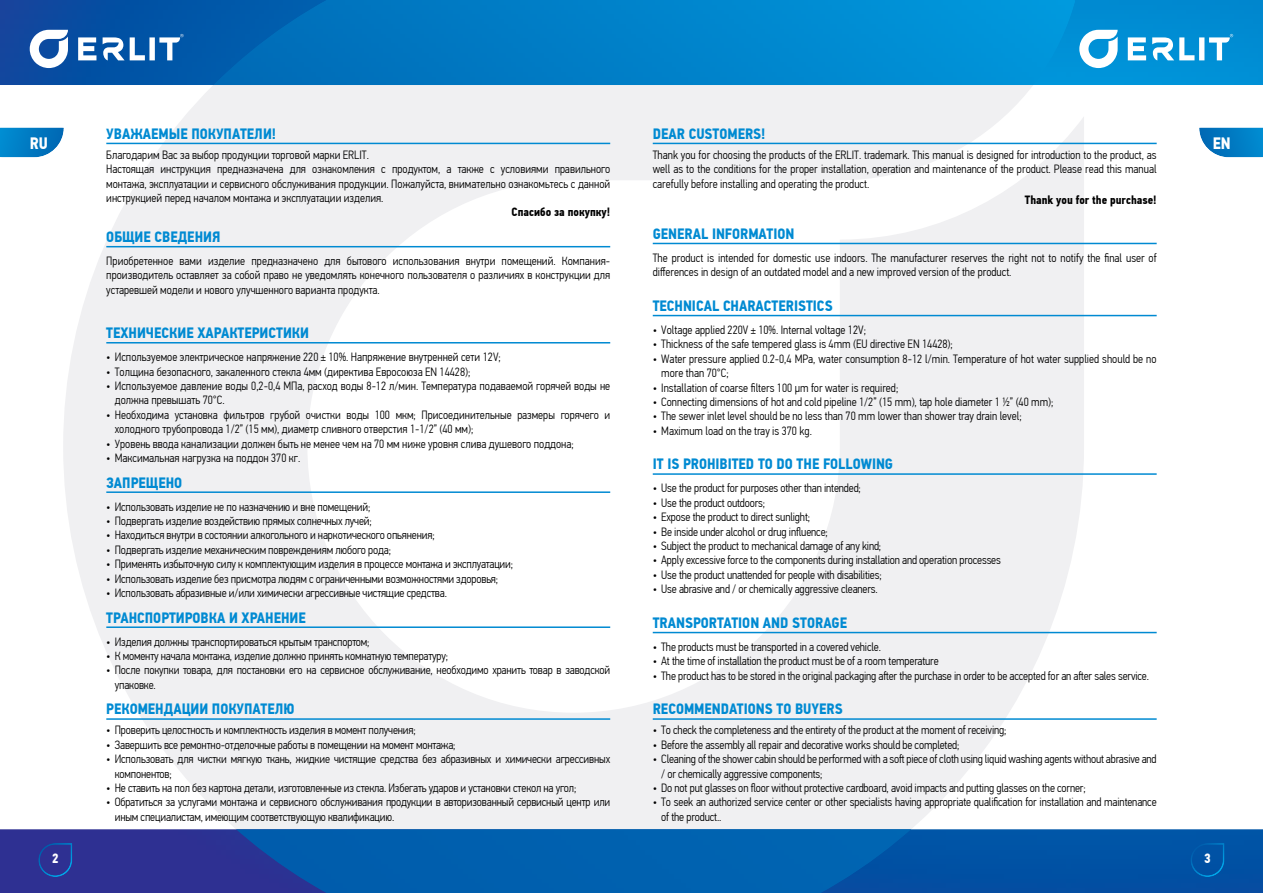
<style>
.page{position:relative;width:1263px;height:893px;background:#fff}
.page>*{position:absolute;margin:0;border:0;box-sizing:border-box;transform-origin:0 0}
.t1{font:700 16.5px "PF Din Text Cond Pro";color:#fff}
.t2{font:700 15px "PF Din Text Cond Pro";color:#008ad2}
.t3{font:700 13.5px "PF Din Text Cond Pro";color:#fff}
.t4{font:300 12px/14.4px "PF Din Text Cond Pro";letter-spacing:-.01em;color:#000}
.t5{font:700 12px "PF Din Text Cond Pro";color:#000}
</style>
<div class="page">
<img style="left:0;top:0;width:1262px;height:893px">
<img style="left:278px;top:863px;width:48px;height:30px">
<svg style="left:30px;top:30px;width:38px;height:38px"></svg>
<svg style="left:78px;top:34px;width:106px;height:26px"></svg>
<svg style="left:1079px;top:30px;width:38px;height:38px"></svg>
<svg style="left:1128px;top:34px;width:105px;height:26px"></svg>
<img style="left:38px;top:843px;width:34px;height:34px">
<img style="left:1190px;top:843px;width:34px;height:34px">
<hr style="left:106px;top:143px;width:504px;height:1px;background:#008ad2">
<hr style="left:653px;top:143px;width:504px;height:1px;background:#008ad2">
<hr style="left:106px;top:718px;width:504px;height:2px;background:#008ad2">
<hr style="left:653px;top:718px;width:504px;height:2px;background:#008ad2">
<hr style="left:106px;top:342px;width:504px;height:1px;background:#008ad2">
<hr style="left:653px;top:315px;width:504px;height:1px;background:#008ad2">
<hr style="left:106px;top:246px;width:504px;height:1px;background:#008ad2">
<hr style="left:653px;top:243px;width:504px;height:1px;background:#008ad2">
<hr style="left:106px;top:491px;width:504px;height:2px;background:#008ad2">
<hr style="left:653px;top:473px;width:504px;height:2px;background:#008ad2">
<hr style="left:106px;top:626px;width:504px;height:2px;background:#008ad2">
<hr style="left:653px;top:632px;width:504px;height:1px;background:#008ad2">
<img style="left:0;top:128px;width:64px;height:29px">
<img style="left:1199px;top:128px;width:64px;height:29px">
<p class="t2" style="left:106px;top:125px;width:171px">УВАЖАЕМЫЕ ПОКУПАТЕЛИ!</p>
<p class="t2" style="left:653px;top:128px;width:114px">DEAR CUSTOMERS!</p>
<h1 class="t1" style="left:30px;top:136px;width:20px">RU</h1>
<h1 class="t1" style="left:1213px;top:136px;width:19px">EN</h1>
<p class="t4" style="left:106px;top:148px;width:505px">Благодарим Вас за выбор продукции торговой марки ERLIT.<br>Настоящая инструкция предназначена для ознакомления с продуктом, а также с условиями правильного монтажа, эксплуатации и сервисного обслуживания продукции. Пожалуйста, внимательно ознакомьтесь с данной инструкцией перед началом монтажа и эксплуатации изделия.</p>
<p class="t5" style="left:512px;top:205px;width:100px">Спасибо за покупку!</p>
<p class="t4" style="left:653px;top:148px;width:505px;text-align:justify">Thank you for choosing the products of the ERLIT. trademark. This manual is designed for introduction to the product, as well as to the conditions for the proper installation, operation and maintenance of the product. Please read this manual carefully before installing and operating the product.</p>
<p class="t5" style="left:1025px;top:195px;width:133px">Thank you for the purchase!</p>
<p class="t2" style="left:106px;top:228px;width:116px">ОБЩИЕ СВЕДЕНИЯ</p>
<p class="t4" style="left:106px;top:254px;width:505px;text-align:justify">Приобретенное вами изделие предназначено для бытового использования внутри помещений. Компания&shy;производитель оставляет за собой право не уведомлять конечного пользователя о различиях в конструкции для устаревшей модели и нового улучшенного варианта продукта.</p>
<p class="t2" style="left:106px;top:324px;width:204px">ТЕХНИЧЕСКИЕ ХАРАКТЕРИСТИКИ</p>
<p class="t4" style="left:106px;top:351px;width:396px">ï Используемое электрическое напряжение 220 ± 10%. Напряжение внутренней сети 12V;</p>
<p class="t4" style="left:106px;top:365px;width:365px">ï Толщина безопасного, закаленного стекла 4мм (директива Евросоюза EN 14428);</p>
<p class="t4" style="left:106px;top:380px;width:505px">ï Используемое давление воды 0,2-0,4 МПа, расход воды 8-12 л/мин. Температура подаваемой горячей воды не</p>
<p class="t4" style="left:115px;top:393px;width:111px">должна превышать 70°С.</p>
<p class="t4" style="left:106px;top:408px;width:505px">ï Необходима установка фильтров грубой очистки воды 100 мкм; Присоединительные размеры горячего и</p>
<p class="t4" style="left:115px;top:422px;width:360px">холодного трубопровода 1/2” (15 мм), диаметр сливного отверстия 1-1/2” (40 мм);</p>
<p class="t4" style="left:106px;top:437px;width:469px">ï Уровень ввода канализации должен быть не менее чем на 70 мм ниже уровня слива душевого поддона;</p>
<p class="t4" style="left:106px;top:452px;width:196px">ï Максимальная нагрузка на поддон 370 кг.</p>
<p class="t2" style="left:106px;top:473px;width:77px">ЗАПРЕЩЕНО</p>
<p class="t4" style="left:106px;top:500px;width:408px">ï Использовать изделие не по назначению и вне помещений;<br>ï Подвергать изделие воздействию прямых солнечных лучей;<br>ï Находиться внутри в состоянии алкогольного и наркотического опьянения;<br>ï Подвергать изделие механическим повреждениям любого рода;<br>ï Применять избыточную силу к комплектующим изделия в процессе монтажа и эксплуатации; ï Использовать изделие без присмотра людям с ограниченными возможностями здоровья;<br>ï Использовать абразивные и/или химически агрессивные чистящие средства.</p>
<p class="t2" style="left:106px;top:608px;width:201px">ТРАНСПОРТИРОВКА И ХРАНЕНИЕ</p>
<p class="t4" style="left:106px;top:635px;width:265px">ï Изделия должны транспортироваться крытым транспортом;</p>
<p class="t4" style="left:106px;top:650px;width:343px">ï К моменту начала монтажа, изделие должно принять комнатную температуру;</p>
<p class="t4" style="left:106px;top:664px;width:505px">ï После покупки товара, для постановки его на сервисное обслуживание, необходимо хранить товар в заводской</p>
<p class="t4" style="left:115px;top:677px;width:42px">упаковке.</p>
<p class="t2" style="left:106px;top:700px;width:190px">РЕКОМЕНДАЦИИ ПОКУПАТЕЛЮ</p>
<p class="t4" style="left:106px;top:724px;width:311px">ï Проверить целостность и комплектность изделия в момент получения;</p>
<p class="t4" style="left:106px;top:738px;width:351px">ï Завершить все ремонтно-отделочные работы в помещении на момент монтажа;</p>
<p class="t4" style="left:106px;top:753px;width:505px">ï Использовать для чистки мягкую ткань, жидкие чистящие средства без абразивных и химически агрессивных</p>
<p class="t4" style="left:115px;top:766px;width:58px">компонентов;</p>
<p class="t4" style="left:106px;top:782px;width:471px">ï Не ставить на пол без картона детали, изготовленные из стекла. Избегать ударов и установки стекол на угол;</p>
<p class="t4" style="left:106px;top:796px;width:505px">ï Обратиться за услугами монтажа и сервисного обслуживания продукции в авторизованный сервисный центр или</p>
<p class="t4" style="left:115px;top:810px;width:281px">иным специалистам, имеющим соответствующую квалификацию.</p>
<p class="t2" style="left:653px;top:228px;width:143px">GENERAL INFORMATION</p>
<p class="t4" style="left:653px;top:251px;width:505px">The product is intended for domestic use indoors. The manufacturer reserves the right not to notify the final user of differences in design of an outdated model and a new improved version of the product.</p>
<p class="t2" style="left:653px;top:300px;width:181px">TECHNICAL CHARACTERISTICS</p>
<p class="t4" style="left:653px;top:324px;width:215px">ï Voltage applied 220V ± 10%. Internal voltage 12V;</p>
<p class="t4" style="left:653px;top:338px;width:302px">ï Thickness of the safe tempered glass is 4mm (EU directive EN 14428);</p>
<p class="t4" style="left:653px;top:352px;width:505px">ï Water pressure applied 0.2-0,4 МPа, water consumption 8-12 l/min. Temperature of hot water supplied should be no</p>
<p class="t4" style="left:661px;top:367px;width:69px">more than 70°С;</p>
<p class="t4" style="left:653px;top:381px;width:247px">ï Installation of coarse filters 100 μm for water is required;</p>
<p class="t4" style="left:653px;top:396px;width:402px">ï Connecting dimensions of hot and cold pipeline 1/2” (15 mm), tap hole diameter 1 ½” (40 mm);</p>
<p class="t4" style="left:653px;top:410px;width:370px">ï The sewer inlet level should be no less than 70 mm lower than shower tray drain level;</p>
<p class="t4" style="left:653px;top:424px;width:161px">ï Maximum load on the tray is 370 kg.</p>
<p class="t2" style="left:653px;top:458px;width:242px">IT IS PROHIBITED TO DO THE FOLLOWING</p>
<p class="t4" style="left:653px;top:482px;width:350px">ï Use the product for purposes other than intended;<br>ï Use the product outdoors;<br>ï Expose the product to direct sunlight;<br>ï Be inside under alcohol or drug influence;<br>ï Subject the product to mechanical damage of any kind;<br>ï Apply excessive force to the components during installation and operation processes ï Use the product unattended for people with disabilities;<br>ï Use abrasive and / or chemically aggressive cleaners.</p>
<p class="t2" style="left:653px;top:617px;width:196px">TRANSPORTATION AND STORAGE</p>
<p class="t4" style="left:653px;top:641px;width:498px">ï The products must be transported in a covered vehicle.<br>ï At the time of installation the product must be of a room temperature<br>ï The product has to be stored in the original packaging aſter the purchase in order to be accepted for an aſter sales service.</p>
<p class="t2" style="left:653px;top:703px;width:191px">RECOMMENDATIONS TO BUYERS</p>
<p class="t4" style="left:653px;top:724px;width:355px">ï To check the completeness and the entirety of the product at the moment of receiving;</p>
<p class="t4" style="left:653px;top:738px;width:308px">ï Before the assembly all repair and decorative works should be completed;</p>
<p class="t4" style="left:653px;top:753px;width:505px">ï Cleaning of the shower cabin should be performed with a soſt piece of cloth using liquid washing agents without abrasive and</p>
<p class="t4" style="left:661px;top:767px;width:163px">/ or chemically aggressive components;</p>
<p class="t4" style="left:653px;top:782px;width:434px">ï Do not put glasses on floor without protective cardboard, avoid impacts and putting glasses on the corner;</p>
<p class="t4" style="left:653px;top:796px;width:505px">ï To seek an authorized service center or other specialists having appropriate qualification for installation and maintenance</p>
<p class="t4" style="left:661px;top:810px;width:62px">of the product..</p>
<p class="t3" style="left:52px;top:853px;width:8px">2</p>
<p class="t3" style="left:1204px;top:853px;width:8px">3</p>
</div>
